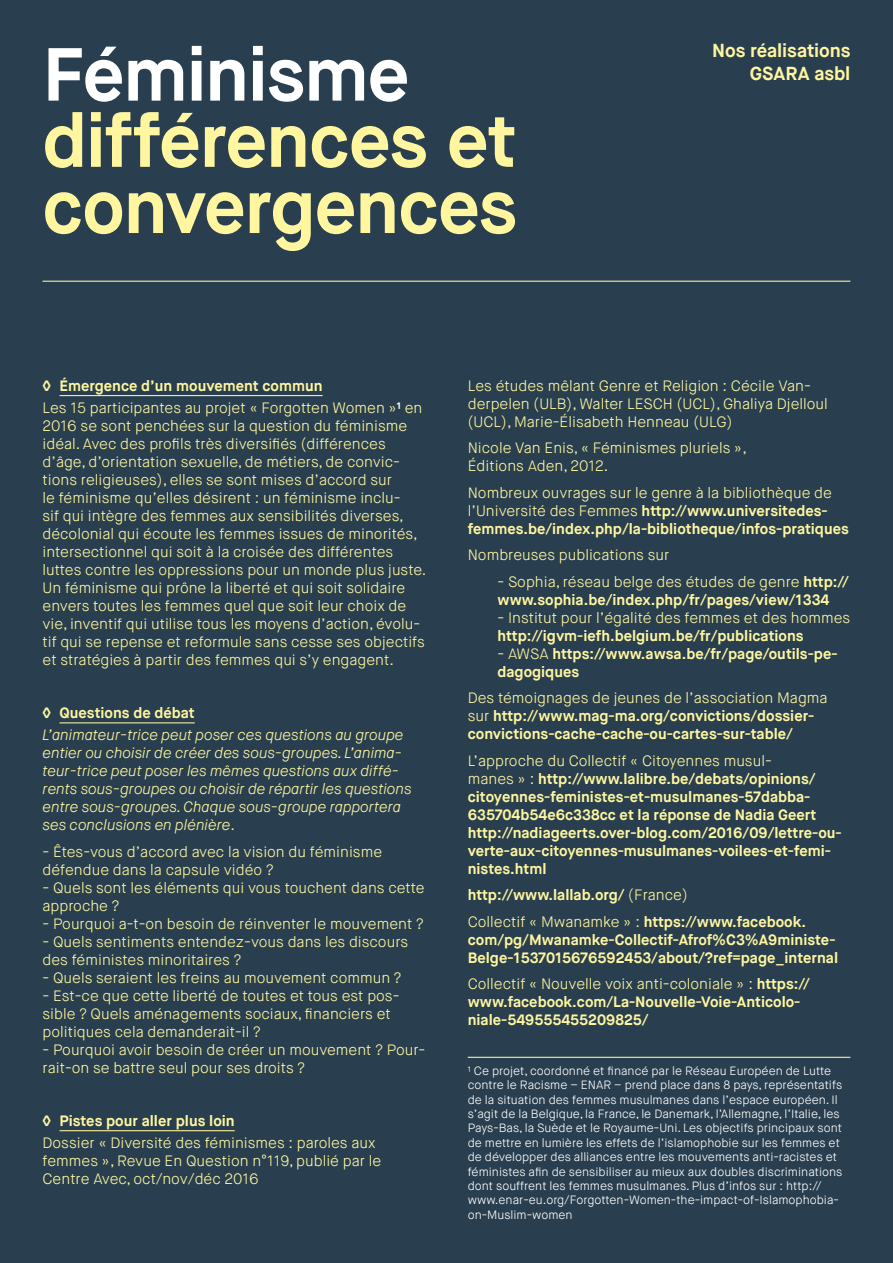
<style>
.page{position:relative;width:893px;height:1263px;background:#293f50}
.page>*{position:absolute;margin:0;border:0;box-sizing:border-box;transform-origin:0 0}
.t1{font:700 75px/66.2px "Maison Neue";letter-spacing:-.015em;color:#fff69f}
.t2{font:700 75px "Maison Neue";letter-spacing:-.02em;color:#fff}
.t3{font:700 18.9px/22.6px "Maison Neue";letter-spacing:-.005em;color:#fff69f;text-align:right}
.t4{font:300 15px/18px "Maison Neue";color:#fff69f}
.t5{font:700 15px/18px "Maison Neue";color:#fff69f}
.t6{font:italic 300 15px/18px "Maison Neue";color:#fff69f}
.t7{font:300 12px/14.4px "Maison Neue";color:#fff}
.s1{font-weight:700}
.s2{font-weight:700;color:#fff}
.s3{font-style:normal}
.s4{font-weight:300}
.s5{color:#fff69f}
</style>
<div class="page">
<hr style="left:43px;top:281px;width:807px;height:1px;background:#fff69f">
<hr style="left:60px;top:395px;width:263px;height:1px;background:#fff69f">
<hr style="left:60px;top:722px;width:135px;height:1px;background:#fff69f">
<hr style="left:60px;top:1130px;width:175px;height:1px;background:#fff69f">
<hr style="left:468px;top:1057px;width:382px;height:1px;background:#fff69f">
<h1 class="t2" style="left:43px;top:27px;width:368px">Féminisme</h1>
<h1 class="t1" style="left:43px;top:108px;width:476px">différences et convergences</h1>
<p class="t3" style="left:712px;top:39px;width:140px">Nos réalisations<br>GSARA asbl</p>
<p class="t4" style="left:43px;top:375px;width:381px;line-height:22.2px"><span class="s1">◊ Émergence d’un mouvement commun<br></span>Les 15 participantes au projet « Forgotten Women »<span class="s2">1</span> en</p>
<p class="t4" style="left:43px;top:417px;width:385px">2016 se sont penchées sur la question du féminisme idéal. Avec des profils très diversifiés (différences d’âge, d’orientation sexuelle, de métiers, de convic&shy;tions religieuses), elles se sont mises d’accord sur<br>le féminisme qu’elles désirent : un féminisme inclu-<br>sif qui intègre des femmes aux sensibilités diverses, décolonial qui écoute les femmes issues de minorités, intersectionnel qui soit à la croisée des différentes luttes contre les oppressions pour un monde plus juste.<br>Un féminisme qui prône la liberté et qui soit solidaire envers toutes les femmes quel que soit leur choix de vie, inventif qui utilise tous les moyens d’action, évolu&shy;tif qui se repense et reformule sans cesse ses objectifs et stratégies à partir des femmes qui s’y engagent.</p>
<p class="t5" style="left:43px;top:704px;width:154px">◊ Questions de débat</p>
<p class="t6" style="left:43px;top:726px;width:370px">L’animateur-trice peut poser ces questions au groupe entier ou choisir de créer des sous-groupes. L’anima&shy;teur-trice peut poser les mêmes questions aux diffé&shy;rents sous-groupes ou choisir de répartir les questions entre sous-groupes. Chaque sous-groupe rapportera ses conclusions en plénière<span class="s3">.</span></p>
<p class="t4" style="left:43px;top:843px;width:341px">- Êtes-vous d’accord avec la vision du féminisme défendue dans la capsule vidéo ?</p>
<p class="t4" style="left:43px;top:879px;width:384px">- Quels sont les éléments qui vous touchent dans cette approche ?</p>
<p class="t4" style="left:43px;top:915px;width:383px">- Pourquoi a-t-on besoin de réinventer le mouvement ?</p>
<p class="t4" style="left:43px;top:933px;width:367px">- Quels sentiments entendez-vous dans les discours des féministes minoritaires ?</p>
<p class="t4" style="left:43px;top:969px;width:361px">- Quels seraient les freins au mouvement commun ?</p>
<p class="t4" style="left:43px;top:987px;width:358px">- Est-ce que cette liberté de toutes et tous est pos&shy;sible ? Quels aménagements sociaux, financiers et politiques cela demanderait-il ?</p>
<p class="t4" style="left:43px;top:1041px;width:384px">- Pourquoi avoir besoin de créer un mouvement ? Pour&shy;rait-on se battre seul pour ses droits ?</p>
<p class="t5" style="left:43px;top:1112px;width:194px">◊ Pistes pour aller plus loin</p>
<p class="t4" style="left:43px;top:1134px;width:340px">Dossier « Diversité des féminismes : paroles aux femmes », Revue En Question n°119, publié par le<br>Centre Avec, oct/nov/déc 2016</p>
<p class="t4" style="left:468px;top:377px;width:362px">Les études mêlant Genre et Religion : Cécile Van&shy;derpelen (ULB), Walter LESCH (UCL), Ghaliya Djelloul (UCL), Marie-Élisabeth Henneau (ULG)</p>
<p class="t4" style="left:468px;top:439px;width:281px">Nicole Van Enis, « Féminismes pluriels »,<br>Éditions Aden, 2012.</p>
<p class="t5" style="left:468px;top:484px;width:383px"><span class="s4">Nombreux ouvrages sur le genre à la bibliothèque de l’Université des Femmes</span> http://www.universitedes&shy;femmes.be/index.php/la-bibliotheque/infos-pratiques</p>
<p class="t4" style="left:468px;top:546px;width:203px">Nombreuses publications sur</p>
<p class="t5" style="left:497px;top:573px;width:353px"><span class="s4">- Sophia, réseau belge des études de genre</span> http:// www.sophia.be/index.php/fr/pages/view/1334</p>
<p class="t4" style="left:497px;top:609px;width:354px">- Institut pour l’égalité des femmes et des hommes</p>
<p class="t5" style="left:497px;top:627px;width:308px">http://igvm-iefh.belgium.be/fr/publications</p>
<p class="t5" style="left:497px;top:645px;width:341px"><span class="s4">- AWSA</span> https://www.awsa.be/fr/page/outils-pe&shy;dagogiques</p>
<p class="t5" style="left:468px;top:689px;width:361px"><span class="s4">Des témoignages de jeunes de l’association Magma sur</span> http://www.mag-ma.org/convictions/dossier&shy;convictions-cache-cache-ou-cartes-sur-table/</p>
<p class="t5" style="left:468px;top:752px;width:375px"><span class="s4">L’approche du Collectif « Citoyennes musul-<br>manes » :</span> http://www.lalibre.be/debats/opinions/ citoyennes-feministes-et-musulmanes-57dabba-635704b54e6c338cc et la réponse de Nadia Geert http://nadiageerts.over-blog.com/2016/09/lettre-ou&shy;verte-aux-citoyennes-musulmanes-voilees-et-femi&shy;nistes.html</p>
<p class="t5" style="left:468px;top:882px;width:340px;line-height:26.5px">http://www.lallab.org/ <span class="s4">(France)<br>Collectif « Mwanamke » :</span> https://www.facebook.</p>
<p class="t5" style="left:468px;top:931px;width:372px">com/pg/Mwanamke-Collectif-Afrof%C3%A9ministe-<br>Belge-1537015676592453/about/?ref=page_internal</p>
<p class="t5" style="left:468px;top:975px;width:344px"><span class="s4">Collectif « Nouvelle voix anti-coloniale » :</span> https:// www.facebook.com/La-Nouvelle-Voie-Anticolo&shy;niale-549555455209825/</p>
<p class="t7" style="left:468px;top:1063px;width:376px"><span class="s5">1</span> Ce projet, coordonné et financé par le Réseau Européen de Lutte contre le Racisme – ENAR – prend place dans 8 pays, représentatifs de la situation des femmes musulmanes dans l’espace européen. Il s’agit de la Belgique, la France, le Danemark, l’Allemagne, l’Italie, les Pays-Bas, la Suède et le Royaume-Uni. Les objectifs principaux sont de mettre en lumière les effets de l’islamophobie sur les femmes et de développer des alliances entre les mouvements anti-racistes et féministes afin de sensibiliser au mieux aux doubles discriminations dont souffrent les femmes musulmanes. Plus d’infos sur : http:// www.enar-eu.org/Forgotten-Women-the-impact-of-Islamophobia&shy;on-Muslim-women</p>
</div>
